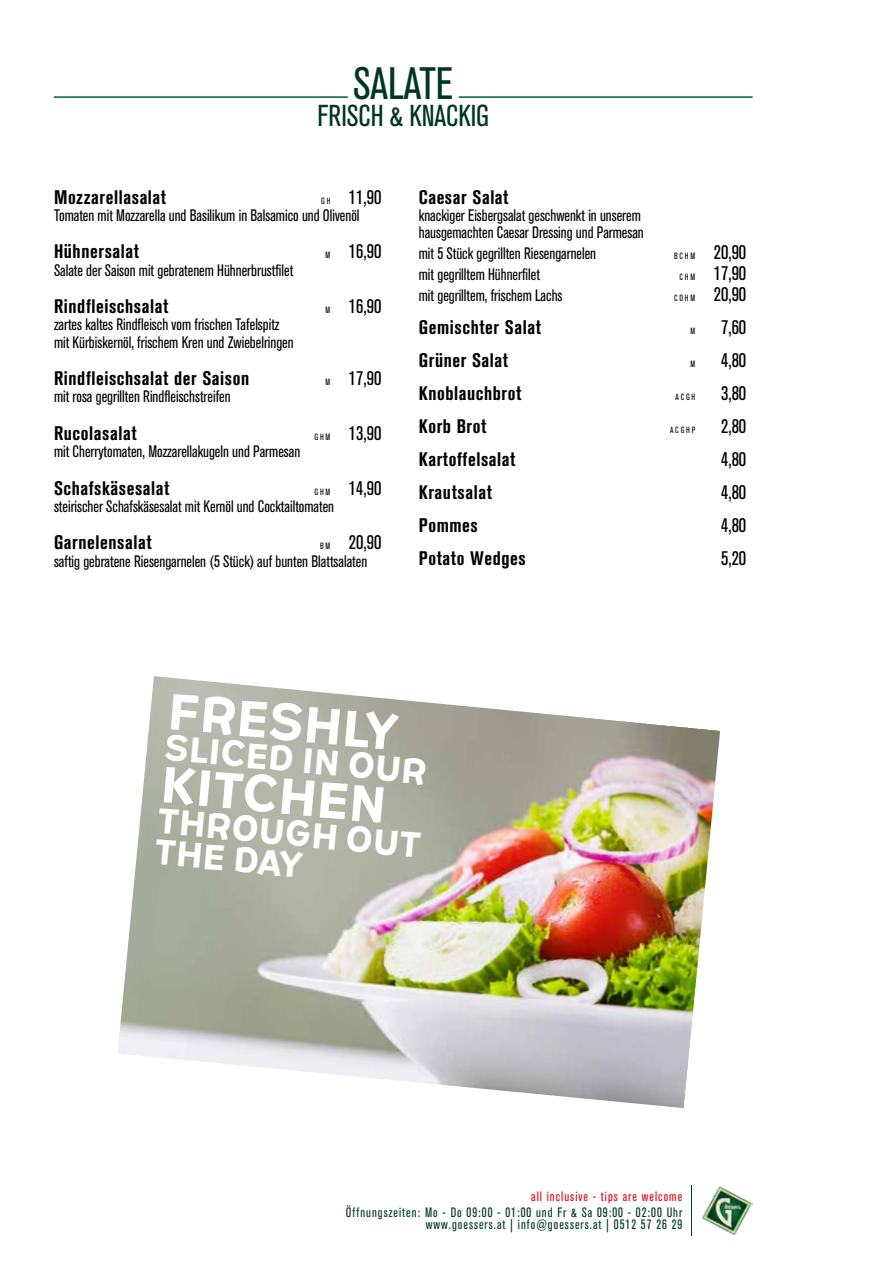
<style>
.page{position:relative;width:893px;height:1263px;background:#fff}
.page>*{position:absolute;margin:0;border:0;box-sizing:border-box;transform-origin:0 0}
.t1{font:49.95px "Remissis Sb";color:#fff}
.t2{font:condensed 45px "Akzidenz Grotesk BQ";color:#003721}
.t3{font:34.95px/31.7px "Remissis Sb";color:#fff}
.t4{font:condensed 30px "Akzidenz Grotesk BQ";color:#003721}
.t5{font:700 condensed 19.5px "Akzidenz Grotesk BQ";letter-spacing:.03em;color:#000}
.t6{font:condensed 19.5px "Akzidenz Grotesk BQ";color:#000}
.t7{font:condensed 16.5px/17.2px "Akzidenz Grotesk BQ";color:#000;scale:.95 1}
.t8{font:condensed 13.5px/12px "Akzidenz Grotesk BQ";letter-spacing:.08em;color:#003721;text-align:right;scale:.95 1}
.t9{font:condensed 13.5px "Akzidenz Grotesk BQ";letter-spacing:.08em;color:#e30613;scale:.95 1}
.t10{font:condensed 9px "Akzidenz Grotesk BQ";color:#000;scale:.95 1}
.s1{font-size:9px}
</style>
<div class="page">
<img style="left:702px;top:1186px;width:51px;height:49px">
<hr style="left:692px;top:1185px;width:1px;height:51px;background:#003721">
<hr style="left:54px;top:96px;width:294px;height:2px;background:#005e33">
<hr style="left:459px;top:96px;width:294px;height:2px;background:#005e33">
<img style="left:118px;top:676px;width:602px;height:432px">
<h2 class="t2" style="left:353px;top:58px;width:102px">SALATE</h2>
<h3 class="t4" style="left:318px;top:99px;width:173px">FRISCH &amp; KNACKIG</h3>
<p class="t5" style="left:54px;top:186px;width:114px">Mozzarellasalat</p>
<p class="t6" style="left:321px;top:186px;width:62px"><span class="s1">G H</span> 11,90</p>
<p class="t7" style="left:54px;top:207px;width:323px">Tomaten mit Mozzarella und Basilikum in Balsamico und Olivenöl</p>
<p class="t5" style="left:54px;top:240px;width:87px">Hühnersalat</p>
<p class="t6" style="left:326px;top:241px;width:57px"><span class="s1">M</span> 16,90</p>
<p class="t7" style="left:54px;top:261px;width:253px">Salate der Saison mit gebratenem Hühnerbrustfilet</p>
<p class="t5" style="left:54px;top:295px;width:116px">Rindfleischsalat</p>
<p class="t6" style="left:326px;top:295px;width:57px"><span class="s1">M</span> 16,90</p>
<p class="t7" style="left:54px;top:316px;width:254px">zartes kaltes Rindfleisch vom frischen Tafelspitz mit Kürbiskernöl, frischem Kren und Zwiebelringen</p>
<p class="t5" style="left:54px;top:367px;width:197px">Rindfleischsalat der Saison</p>
<p class="t6" style="left:326px;top:367px;width:57px"><span class="s1">M</span> 17,90</p>
<p class="t7" style="left:54px;top:388px;width:187px">mit rosa gegrillten Rindfleischstreifen</p>
<p class="t5" style="left:54px;top:422px;width:84px">Rucolasalat</p>
<p class="t6" style="left:315px;top:422px;width:68px"><span class="s1">G H M</span> 13,90</p>
<p class="t7" style="left:54px;top:443px;width:261px">mit Cherrytomaten, Mozzarellakugeln und Parmesan</p>
<p class="t5" style="left:54px;top:477px;width:117px">Schafskäsesalat</p>
<p class="t6" style="left:315px;top:477px;width:68px"><span class="s1">G H M</span> 14,90</p>
<p class="t7" style="left:54px;top:498px;width:296px">steirischer Schafskäsesalat mit Kernöl und Cocktailtomaten</p>
<p class="t5" style="left:54px;top:531px;width:99px">Garnelensalat</p>
<p class="t6" style="left:320px;top:532px;width:63px"><span class="s1">B M</span> 20,90</p>
<p class="t7" style="left:54px;top:552px;width:331px">saftig gebratene Riesengarnelen (5 Stück) auf bunten Blattsalaten</p>
<p class="t5" style="left:419px;top:186px;width:91px">Caesar Salat</p>
<p class="t7" style="left:419px;top:207px;width:238px">knackiger Eisbergsalat geschwenkt in unserem hausgemachten Caesar Dressing und Parmesan</p>
<p class="t7" style="left:419px;top:245px;width:188px">mit 5 Stück gegrillten Riesengarnelen</p>
<p class="t6" style="left:674px;top:241px;width:74px"><span class="s1">B C H M</span> 20,90</p>
<p class="t7" style="left:419px;top:266px;width:129px">mit gegrilltem Hühnerfilet</p>
<p class="t6" style="left:680px;top:262px;width:68px"><span class="s1">C H M</span> 17,90</p>
<p class="t7" style="left:419px;top:287px;width:153px">mit gegrilltem, frischem Lachs</p>
<p class="t6" style="left:674px;top:283px;width:74px"><span class="s1">C D H M</span> 20,90</p>
<p class="t5" style="left:419px;top:316px;width:124px">Gemischter Salat</p>
<p class="t10" style="left:690px;top:326px;width:7px">M</p>
<p class="t6" style="left:721px;top:316px;width:27px">7,60</p>
<p class="t5" style="left:419px;top:349px;width:91px">Grüner Salat</p>
<p class="t10" style="left:690px;top:359px;width:7px">M</p>
<p class="t6" style="left:721px;top:349px;width:27px">4,80</p>
<p class="t5" style="left:419px;top:382px;width:104px">Knoblauchbrot</p>
<p class="t10" style="left:675px;top:392px;width:22px">A C G H</p>
<p class="t6" style="left:721px;top:382px;width:27px">3,80</p>
<p class="t5" style="left:419px;top:415px;width:69px">Korb Brot</p>
<p class="t10" style="left:670px;top:425px;width:28px">A C G H P</p>
<p class="t6" style="left:721px;top:415px;width:27px">2,80</p>
<p class="t5" style="left:419px;top:448px;width:98px">Kartoffelsalat</p>
<p class="t6" style="left:721px;top:448px;width:27px">4,80</p>
<p class="t5" style="left:419px;top:481px;width:75px">Krautsalat</p>
<p class="t6" style="left:721px;top:481px;width:27px">4,80</p>
<p class="t5" style="left:419px;top:514px;width:60px">Pommes</p>
<p class="t6" style="left:721px;top:514px;width:27px">4,80</p>
<p class="t5" style="left:419px;top:547px;width:108px">Potato Wedges</p>
<p class="t6" style="left:721px;top:547px;width:27px">5,20</p>
<h1 class="t1" style="left:172px;top:671px;width:233px;rotate:6deg">FRESHLY</h1>
<h3 class="t3" style="left:167px;top:727px;width:265px;rotate:6deg">SLICED IN OUR</h3>
<h1 class="t1" style="left:165px;top:744px;width:227px;rotate:6deg">KITCHEN</h1>
<h3 class="t3" style="left:160px;top:800px;width:266px;rotate:6deg">THROUGH OUT<br>THE DAY</h3>
<p class="t9" style="left:531px;top:1189px;width:161px">all inclusive - tips are welcome</p>
<p class="t8" style="left:346px;top:1207px;width:356px">Öffnungszeiten: Mo - Do 09:00 - 01:00 und Fr &amp; Sa 09:00 - 02:00 Uhr www.goessers.at | info@goessers.at | 0512 57 26 29</p>
</div>
